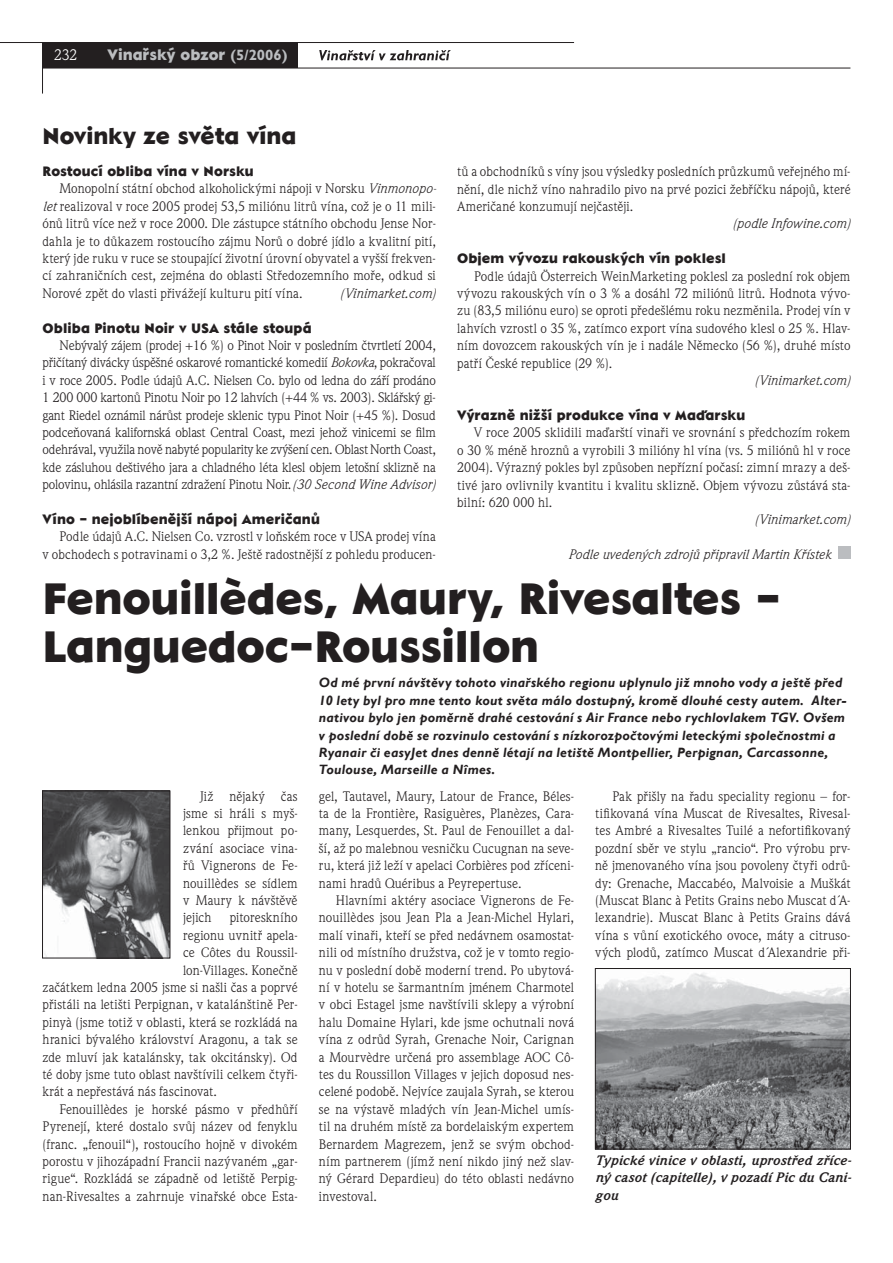
<style>
.page{position:relative;width:893px;height:1263px;background:#fff}
.page>*{position:absolute;margin:0;border:0;box-sizing:border-box;transform-origin:0 0}
.t1{font:700 43.5px/48px "Nivea";letter-spacing:-.005em;color:#231f20}
.t2{font:700 22.5px "Nivea";color:#231f20}
.t3{font:700 15px "Nivea";color:#bbbdc0}
.t4{font:15px "Weidemann CE";color:#fff}
.t5{font:13.5px/17.4px "Weidemann CE";letter-spacing:.01em;color:#231f20;text-align:justify}
.t6{font:italic 700 13.5px/17.4px "Gill Sans";letter-spacing:.015em;color:#231f20}
.t7{font:700 13.5px "Nivea";letter-spacing:.01em;color:#231f20}
.t8{font:italic 13.5px "Weidemann CE";letter-spacing:.01em;color:#231f20}
.t9{font:italic 700 13.5px/17.4px "Weidemann CE";letter-spacing:.02em;color:#231f20;text-align:justify}
.s1{font-family:"Gill Sans E"}
.s2{font-style:italic}
</style>
<div class="page">
<div style="left:43px;top:43px;width:255px;height:25px;background:#231f20"></div>
<hr style="left:0;top:42px;width:574px;height:1px;background:#231f20">
<hr style="left:43px;top:68px;width:807px;height:1px;background:#231f20">
<hr style="left:42px;top:43px;width:1px;height:51px;background:#231f20">
<div style="left:838px;top:546px;width:12px;height:13px;background:#bbbdc0"></div>
<img style="left:44px;top:792px;width:124px;height:164px">
<div style="left:42px;top:790px;width:128px;height:168px;border:1px solid #231f20"></div>
<img style="left:597px;top:973px;width:252px;height:174px">
<div style="left:595px;top:968px;width:256px;height:181px;border:1px solid #231f20"></div>
<svg style="left:319px;top:50px;width:132px;height:10px"></svg>
<p class="t4" style="left:54px;top:50px;width:25px">232</p>
<p class="t3" style="left:108px;top:46px;width:181px">Vinařský obzor <span class="s1">(5/2006)</span></p>
<h2 class="t2" style="left:43px;top:123px;width:255px">Novinky ze světa vína</h2>
<p class="t7" style="left:43px;top:163px;width:213px">Rostoucí obliba vína v Norsku</p>
<p class="t5" style="left:43px;top:181px;width:395px;text-indent:17px">Monopolní státní obchod alkoholickými nápoji v Norsku <span class="s2">Vinmonopo&shy;let</span> realizoval v roce 2005 prodej 53,5 miliónu litrů vína, což je o 11 mili&shy;ónů litrů více než v roce 2000. Dle zástupce státního obchodu Jense Nor&shy;dahla je to důkazem rostoucího zájmu Norů o dobré jídlo a kvalitní pití, který jde ruku v ruce se stoupající životní úrovní obyvatel a vyšší frekven&shy;cí zahraničních cest, zejména do oblasti Středozemního moře, odkud si Norové zpět do vlasti přivážejí kulturu pití vína.</p>
<p class="t8" style="left:340px;top:285px;width:98px">(Vinimarket.com)</p>
<p class="t7" style="left:43px;top:320px;width:271px">Obliba Pinotu Noir v USA stále stoupá</p>
<p class="t5" style="left:43px;top:338px;width:395px;text-indent:17px">Nebývalý zájem (prodej +16 %) o Pinot Noir v posledním čtvrtletí 2004, přičítaný divácky úspěšné oskarové romantické komedií <span class="s2">Bokovka</span>, pokračoval i v roce 2005. Podle údajů A.C. Nielsen Co. bylo od ledna do září prodáno 1 200 000 kartonů Pinotu Noir po 12 lahvích (+44 % vs. 2003). Sklářský gi&shy;gant Riedel oznámil nárůst prodeje sklenic typu Pinot Noir (+45 %). Dosud podceňovaná kalifornská oblast Central Coast, mezi jehož vinicemi se film odehrával, využila nově nabyté popularity ke zvýšení cen. Oblast North Coast, kde zásluhou deštivého jara a chladného léta klesl objem letošní sklizně na polovinu, ohlásila razantní zdražení Pinotu Noir. <span class="s2">(30 Second Wine Advisor)</span></p>
<p class="t7" style="left:43px;top:511px;width:279px">Víno – nejoblíbenější nápoj Američanů</p>
<p class="t5" style="left:43px;top:529px;width:395px;text-align:right">Podle údajů A.C. Nielsen Co. vzrostl v loňském roce v USA prodej vína<br>v obchodech s potravinami o 3,2 %. Ještě radostnější z pohledu producen-</p>
<p class="t5" style="left:457px;top:164px;width:395px">tů a obchodníků s víny jsou výsledky posledních průzkumů veřejného mí&shy;nění, dle nichž víno nahradilo pivo na prvé pozici žebříčku nápojů, které Američané konzumují nejčastěji.</p>
<p class="t8" style="left:732px;top:216px;width:120px">(podle Infowine.com)</p>
<p class="t7" style="left:457px;top:250px;width:270px">Objem vývozu rakouských vín poklesl</p>
<p class="t5" style="left:457px;top:269px;width:395px;text-indent:17px">Podle údajů Österreich WeinMarketing poklesl za poslední rok objem vývozu rakouských vín o 3 % a dosáhl 72 miliónů litrů. Hodnota vývo&shy;zu (83,5 miliónu euro) se oproti předešlému roku nezměnila. Prodej vín v lahvích vzrostl o 35 %, zatímco export vína sudového klesl o 25 %. Hlav&shy;ním dovozcem rakouských vín je i nadále Německo (56 %), druhé místo patří České republice (29 %).</p>
<p class="t8" style="left:754px;top:372px;width:98px">(Vinimarket.com)</p>
<p class="t7" style="left:457px;top:407px;width:290px">Výrazně nižší produkce vína v Maďarsku</p>
<p class="t5" style="left:457px;top:425px;width:395px;text-indent:17px">V roce 2005 sklidili maďarští vinaři ve srovnání s předchozím rokem o 30 % méně hroznů a vyrobili 3 milióny hl vína (vs. 5 miliónů hl v roce 2004). Výrazný pokles byl způsoben nepřízní počasí: zimní mrazy a deš&shy;tivé jaro ovlivnily kvantitu i kvalitu sklizně. Objem vývozu zůstává sta&shy;bilní: 620 000 hl.</p>
<p class="t8" style="left:754px;top:512px;width:98px">(Vinimarket.com)</p>
<p class="t8" style="left:568px;top:546px;width:264px">Podle uvedených zdrojů připravil Martin Křístek</p>
<h1 class="t1" style="left:43px;top:575px;width:740px">Fenouillèdes, Maury, Rivesaltes –<br>Languedoc–Roussillon</h1>
<p class="t6" style="left:319px;top:674px;width:529px">Od mé první návštěvy tohoto vinařského regionu uplynulo již mnoho vody a ještě před 10 lety byl pro mne tento kout světa málo dostupný, kromě dlouhé cesty autem. Alter&shy;nativou bylo jen poměrně drahé cestování s Air France nebo rychlovlakem TGV. Ovšem v poslední době se rozvinulo cestování s nízkorozpočtovými leteckými společnostmi a Ryanair či easyJet dnes denně létají na letiště Montpellier, Perpignan, Carcassonne, Toulouse, Marseille a Nîmes.</p>
<p class="t5" style="left:595px;top:788px;width:257px;text-indent:17px">Pak přišly na řadu speciality regionu – for&shy;tifikovaná vína Muscat de Rivesaltes, Rivesal&shy;tes Ambré a Rivesaltes Tuilé a nefortifikovaný pozdní sběr ve stylu „rancio“. Pro výrobu prv&shy;ně jmenovaného vína jsou povoleny čtyři odrů&shy;dy: Grenache, Maccabéo, Malvoisie a Muškát (Muscat Blanc à Petits Grains nebo Muscat d´A&shy;lexandrie). Muscat Blanc à Petits Grains dává vína s vůní exotického ovoce, máty a citruso&shy;vých plodů, zatímco Muscat d´Alexandrie při-</p>
<p class="t5" style="left:183px;top:788px;width:116px;text-indent:17px">Již nějaký čas jsme si hráli s myš&shy;lenkou přijmout po&shy;zvání asociace vina&shy;řů Vignerons de Fe&shy;nouillèdes se sídlem v Maury k návštěvě jejich</p>
<p class="t5" style="left:319px;top:789px;width:257px">gel, Tautavel, Maury, Latour de France, Béles&shy;ta de la Frontière, Rasiguères, Planèzes, Cara&shy;many, Lesquerdes, St. Paul de Fenouillet a dal&shy;ší, až po malebnou vesničku Cucugnan na seve&shy;ru, která již leží v apelaci Corbières pod zříceni&shy;nami hradů Quéribus a Peyrepertuse.</p>
<p class="t5" style="left:319px;top:893px;width:257px;text-indent:17px">Hlavními aktéry asociace Vignerons de Fe&shy;nouillèdes jsou Jean Pla a Jean-Michel Hylari, malí vinaři, kteří se před nedávnem osamostat&shy;nili od místního družstva, což je v tomto regio&shy;nu v poslední době moderní trend. Po ubytová&shy;ní v hotelu se šarmantním jménem Charmotel v obci Estagel jsme navštívili sklepy a výrobní halu Domaine Hylari, kde jsme ochutnali nová vína z odrůd Syrah, Grenache Noir, Carignan a Mourvèdre určená pro assemblage AOC Cô&shy;tes du Roussillon Villages v jejich doposud nes&shy;celené podobě. Nejvíce zaujala Syrah, se kterou se na výstavě mladých vín Jean-Michel umís&shy;til na druhém místě za bordelaiským expertem Bernardem Magrezem, jenž se svým obchod&shy;ním partnerem (jímž není nikdo jiný než slav&shy;ný Gérard Depardieu) do této oblasti nedávno investoval.</p>
<p class="t5" style="left:230px;top:910px;width:69px">pitoreskního</p>
<p class="t5" style="left:183px;top:928px;width:116px">regionu uvnitř apela-</p>
<p class="t5" style="left:183px;top:945px;width:116px">ce Côtes du Roussil-</p>
<p class="t5" style="left:183px;top:963px;width:116px">lon-Villages. Konečně</p>
<p class="t5" style="left:43px;top:980px;width:257px">začátkem ledna 2005 jsme si našli čas a poprvé</p>
<p class="t5" style="left:43px;top:997px;width:257px">přistáli na letišti Perpignan, v katalánštině Per-</p>
<p class="t5" style="left:43px;top:1015px;width:257px">pinyà (jsme totiž v oblasti, která se rozkládá na</p>
<p class="t5" style="left:43px;top:1032px;width:257px">hranici bývalého království Aragonu, a tak se</p>
<p class="t5" style="left:43px;top:1050px;width:257px">zde mluví jak katalánsky, tak okcitánsky). Od</p>
<p class="t5" style="left:43px;top:1067px;width:257px">té doby jsme tuto oblast navštívili celkem čtyři-</p>
<p class="t5" style="left:43px;top:1084px;width:176px">krát a nepřestává nás fascinovat.</p>
<p class="t5" style="left:60px;top:1102px;width:240px">Fenouillèdes je horské pásmo v předhůří</p>
<p class="t5" style="left:43px;top:1119px;width:257px">Pyrenejí, které dostalo svůj název od fenyklu</p>
<p class="t5" style="left:43px;top:1137px;width:257px">(franc. „fenouil“), rostoucího hojně v divokém</p>
<p class="t5" style="left:43px;top:1154px;width:257px">porostu v jihozápadní Francii nazývaném „gar-</p>
<p class="t5" style="left:43px;top:1171px;width:257px">rigue“. Rozkládá se západně od letiště Perpig-</p>
<p class="t5" style="left:43px;top:1189px;width:257px">nan-Rivesaltes a zahrnuje vinařské obce Esta-</p>
<p class="t9" style="left:595px;top:1153px;width:257px">Typické vinice v oblasti, uprostřed zříce&shy;ný casot (capitelle), v pozadí Pic du Cani&shy;gou</p>
</div>
